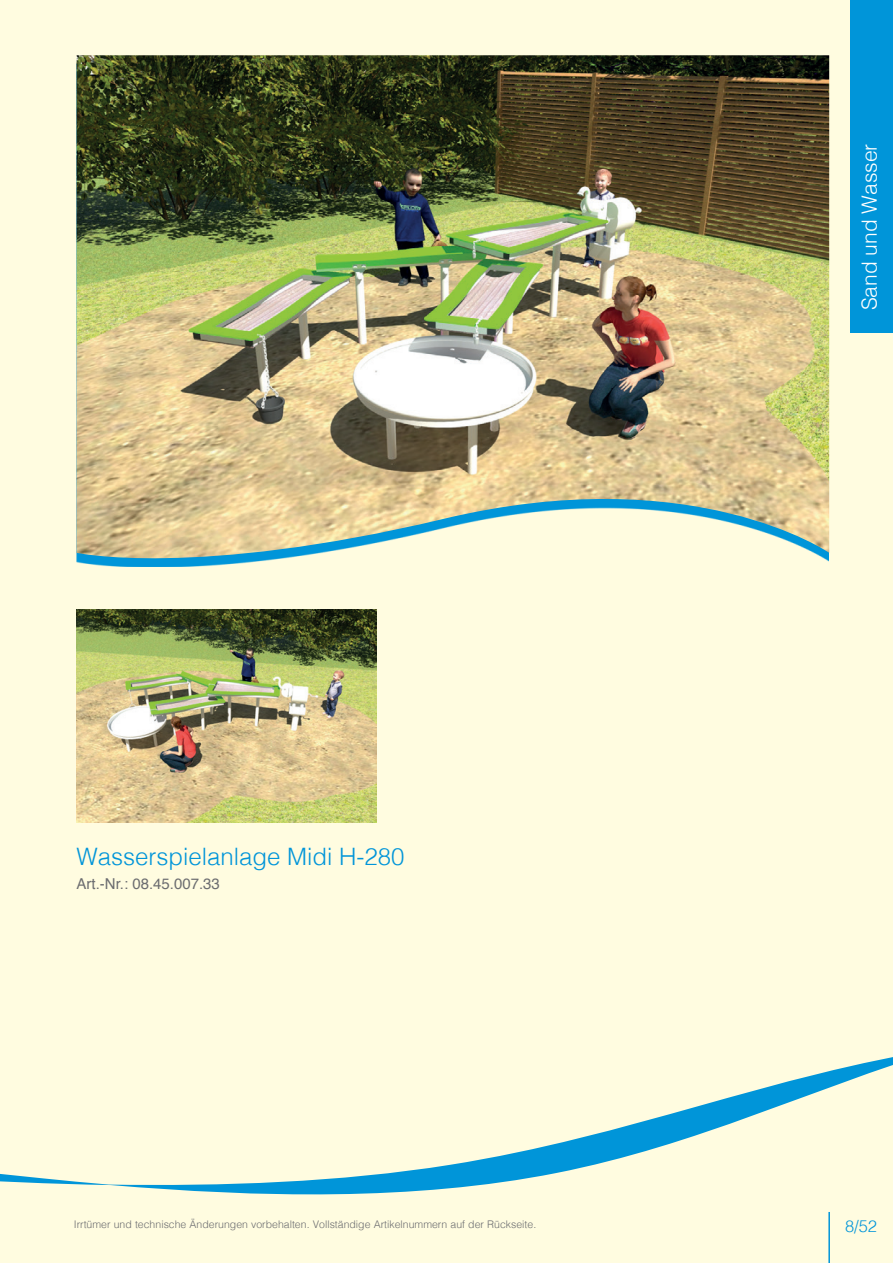
<style>
.page{position:relative;width:893px;height:1263px;background:#fffce0}
.page>*{position:absolute;margin:0;border:0;box-sizing:border-box;transform-origin:0 0}
.t1{font:300 24px "Helvetica";color:#0095d9}
.t2{font:300 21px "Helvetica";color:#fff}
.t3{font:300 16.5px "Helvetica";color:#0095d9}
.t4{font:15px "Helvetica";color:#6c6d70}
.t5{font:300 10.5px "Helvetica";color:#6c6d70}
</style>
<div class="page">
<img style="left:77px;top:55px;width:752px;height:505px">
<img style="left:77px;top:609px;width:300px;height:213px">
<div style="left:850px;top:0;width:43px;height:333px;background:#0095d9"></div>
<svg style="left:0;top:1057px;width:893px;height:138px"></svg>
<hr style="left:828px;top:1212px;width:2px;height:51px;background:#0095d9">
<h1 class="t1" style="left:77px;top:836px;width:330px">Wasserspielanlage Midi H-280</h1>
<h3 class="t4" style="left:77px;top:872px;width:145px">Art.-Nr.: 08.45.007.33</h3>
<h2 class="t2" style="left:851px;top:310px;width:168px;rotate:-90deg">Sand und Wasser</h2>
<p class="t5" style="left:74px;top:1215px;width:464px">Irrtümer und technische Änderungen vorbehalten. Vollständige Artikelnummern auf der Rückseite.</p>
<h3 class="t3" style="left:845px;top:1212px;width:34px">8/52</h3>
</div>
